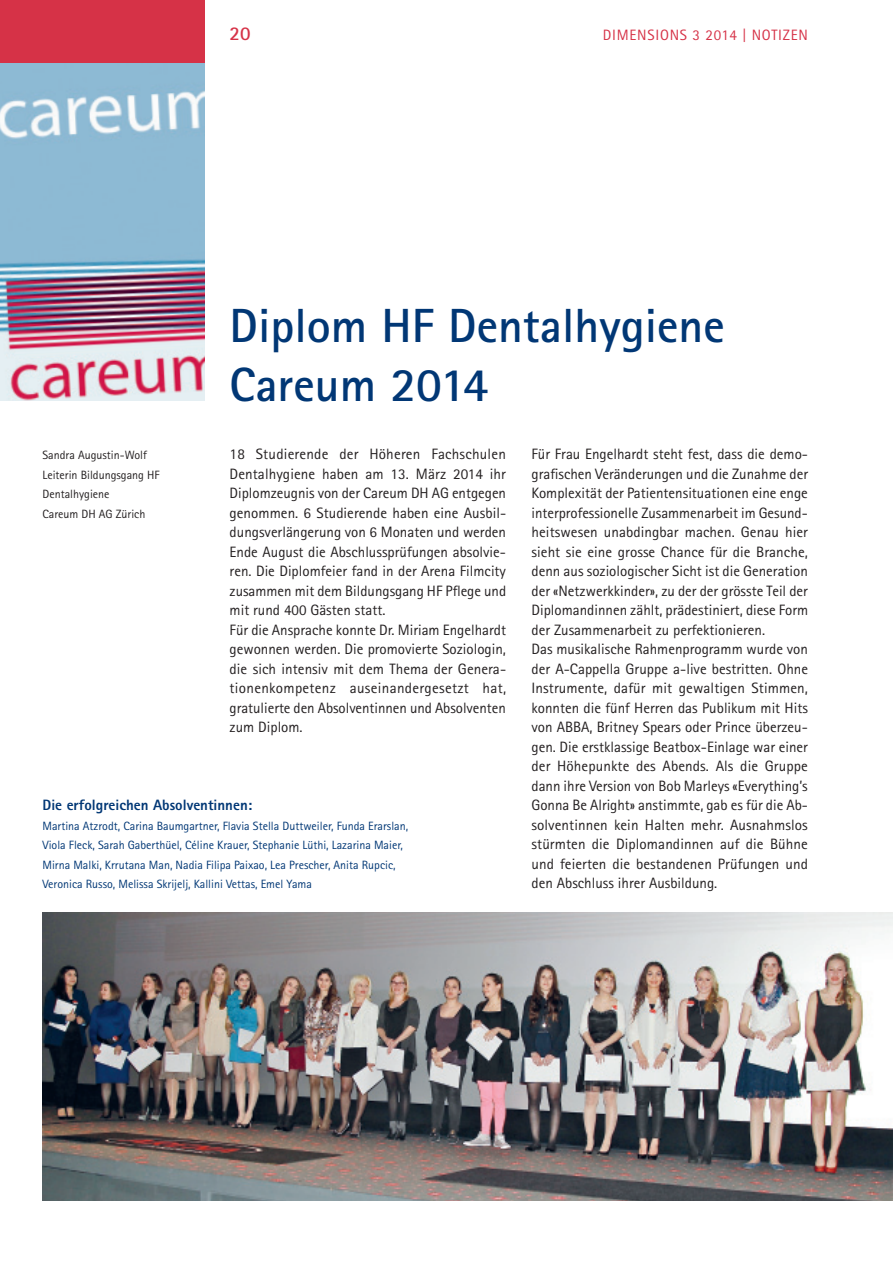
<style>
.page{position:relative;width:893px;height:1263px;background:#fff}
.page>*{position:absolute;margin:0;border:0;box-sizing:border-box;transform-origin:0 0}
.t1{font:700 48px/58.5px "Rotis Sans Serif";color:#013775}
.t2{font:700 19.5px "Rotis Sans Serif";color:#d63247}
.t3{font:15px/19.5px "Rotis Sans Serif";color:#231f20}
.t4{font:800 15px "Rotis Sans Serif";color:#013775}
.t5{font:15px "Rotis Sans Serif";letter-spacing:.05em;color:#d63247}
.t6{font:12px/19.5px "Rotis Sans Serif";color:#013775}
.t7{font:12px/19.5px "Rotis Sans Serif";color:#231f20}
</style>
<div class="page">
<div style="left:0;top:0;width:204px;height:64px;background:#d63247"></div>
<img style="left:0;top:64px;width:204px;height:337px">
<img style="left:43px;top:912px;width:850px;height:288px">
<h2 class="t2" style="left:230px;top:21px;width:22px">20</h2>
<p class="t5" style="left:603px;top:26px;width:207px">Dimensions 3 2014 | notizen</p>
<h1 class="t1" style="left:230px;top:296px;width:497px">Diplom HF Dentalhygiene<br>Careum 2014</h1>
<p class="t3" style="left:230px;top:444px;width:278px">18 Studierende der Höheren Fachschulen Dentalhygiene haben am 13. März 2014 ihr Diplomzeugnis von der Careum DH AG entgegen genommen. 6 Studierende haben eine Ausbil&shy;dungsverlängerung von 6 Monaten und werden Ende August die Abschlussprüfungen absolvie&shy;ren. Die Diplomfeier fand in der Arena Filmcity zusammen mit dem Bildungsgang HF Pflege und mit rund 400 Gästen statt.<br>Für die Ansprache konnte Dr. M iriam Engelhardt gewonnen werden. Die promovierte Soziologin, die sich intensiv mit dem Thema der Genera&shy;tionenkompetenz auseinandergesetzt hat, gratulierte den Absolventinnen und Absolventen zum Diplom.</p>
<p class="t7" style="left:43px;top:445px;width:112px">Sandra Augustin-Wolf<br>Leiterin Bildungsgang HF<br>Dentalhygiene<br>Careum DH AG Zürich</p>
<p class="t3" style="left:531px;top:444px;width:278px">Für Frau Engelhardt steht fest, dass die demo&shy;grafischen Veränderungen und die Zunahme der Komplexität der Patientensituationen eine enge interprofessionelle Zusammenarbeit im Gesund&shy;heitswesen unabdingbar machen. Genau hier sieht sie eine grosse Chance für die Branche, denn aus soziologischer Sicht ist die Generation der «Netzwerkkinder», zu der der grösste Teil der Diplomandinnen zählt, prädestiniert, diese Form der Zusammenarbeit zu perfektionieren.<br>Das musikalische Rahmenprogramm wurde von der A-Cappella Gruppe a-live bestritten. Ohne I nstrumente, dafür mit gewaltigen Stimmen, konnten die fünf Herren das Publikum mit H its von ABBA, Britney Spears oder Prince überzeu&shy;gen. Die erstklassige Beatbox-Einlage war einer der Höhepunkte des Abends. Als die Gruppe dann ihre Version von Bob Marleys «Everything’s Gonna Be Alright» anstimmte, gab es für die Ab&shy;solventinnen kein Halten mehr. Ausnahmslos stürmten die Diplomandinnen auf die Bühne und feierten die bestandenen Prüfungen und den Abschluss ihrer Ausbildung.</p>
<p class="t4" style="left:43px;top:795px;width:211px">Die erfolgreichen Absolventinnen:</p>
<p class="t6" style="left:43px;top:816px;width:367px">Martina Atzrodt, Carina Baumgartner, Flavia Stella Duttweiler, Funda Erarslan, Viola Fleck, Sarah Gaberthüel, Céline Krauer, Stephanie Lüthi, Lazarina Maier, M irna Malki, Krrutana Man, Nadia Filipa Paixao, Lea Prescher, Anita Rupcic, Veronica Russo, Melissa Skrijelj, Kallini Vettas, Emel Yama</p>
</div>
